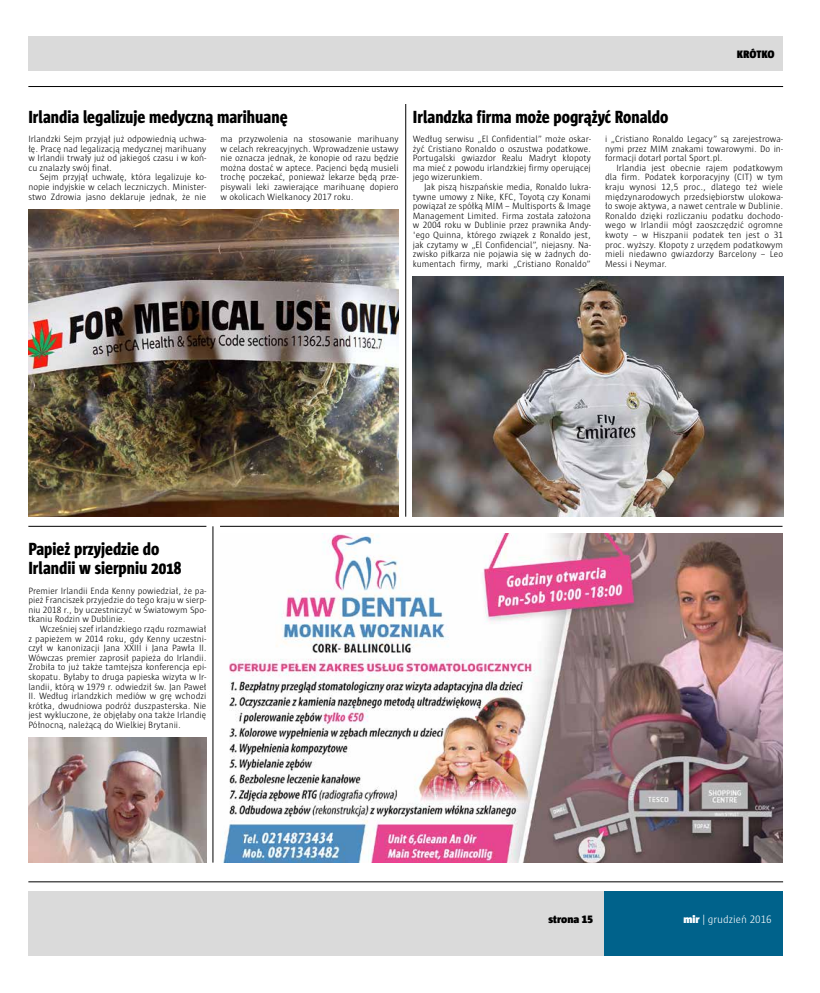
<style>
.page{position:relative;width:820px;height:993px;background:#fff}
.page>*{position:absolute;margin:0;border:0;box-sizing:border-box;transform-origin:0 0}
.t1{font:800 condensed 18px/19.2px "Sun";color:#000}
.t2{font:300 11px "Sun";color:#fff}
.t3{font:900 11px "Sun";color:#000}
.t4{font:300 9.3px/9.6px "Sun";color:#000;text-align:justify}
.s1{font-weight:900}
</style>
<div class="page">
<hr style="left:28px;top:86px;width:754px;height:1px;background:#000">
<hr style="left:28px;top:881px;width:754px;height:1px;background:#000">
<div style="left:604px;top:891px;width:178px;height:64px;background:#00628b"></div>
<div style="left:28px;top:891px;width:576px;height:64px;background:#dadada"></div>
<div style="left:28px;top:37px;width:754px;height:34px;background:#dadada"></div>
<img style="left:221px;top:533px;width:561px;height:329px">
<hr style="left:220px;top:526px;width:562px;height:1px;background:#000">
<hr style="left:213px;top:526px;width:1px;height:336px;background:#000">
<img style="left:412px;top:276px;width:370px;height:240px">
<hr style="left:405px;top:103px;width:1px;height:413px;background:#000">
<hr style="left:28px;top:526px;width:178px;height:1px;background:#000">
<img style="left:28px;top:737px;width:178px;height:125px">
<img style="left:28px;top:209px;width:370px;height:307px">
<p class="t3" style="left:736px;top:48px;width:39px">KRÓTKO</p>
<h1 class="t1" style="left:28px;top:107px;width:260px">Irlandia legalizuje medyczną marihuanę</h1>
<p class="t4" style="left:28px;top:134px;width:179px">Irlandzki Sejm przyjął już odpowiednią uchwa&shy;łę. Pracę nad legalizacją medycznej marihuany w Irlandii trwały już od jakiegoś czasu i w koń&shy;cu znalazły swój finał.</p>
<p class="t4" style="left:28px;top:172px;width:179px;text-indent:11px">Sejm przyjął uchwałę, która legalizuje ko&shy;nopie indyjskie w celach leczniczych. Minister&shy;stwo Zdrowia jasno deklaruje jednak, że nie</p>
<p class="t4" style="left:220px;top:134px;width:179px">ma przyzwolenia na stosowanie marihuany w celach rekreacyjnych. Wprowadzenie ustawy nie oznacza jednak, że konopie od razu będzie można dostać w aptece. Pacjenci będą musieli trochę poczekać, ponieważ lekarze będą prze&shy;pisywali leki zawierające marihuanę dopiero w okolicach Wielkanocy 2017 roku.</p>
<h1 class="t1" style="left:412px;top:107px;width:257px">Irlandzka firma może pogrążyć Ronaldo</h1>
<p class="t4" style="left:412px;top:134px;width:179px">Według serwisu „El Confidential” może oskar&shy;żyć Cristiano Ronaldo o oszustwa podatkowe.<br>Portugalski gwiazdor Realu Madryt kłopoty ma mieć z powodu irlandzkiej firmy operującej jego wizerunkiem.</p>
<p class="t4" style="left:412px;top:182px;width:179px;text-indent:11px">Jak piszą hiszpańskie media, Ronaldo lukra&shy;tywne umowy z Nike, KFC, Toyotą czy Konami powiązał ze spółką MIM – Multisports &amp; Image Management Limited. Firma została założona w 2004 roku w Dublinie przez prawnika Andy-'ego Quinna, którego związek z Ronaldo jest, jak czytamy w „El Confidencial”, niejasny. Na&shy;zwisko piłkarza nie pojawia się w żadnych do&shy;kumentach firmy, marki „Cristiano Ronaldo”</p>
<p class="t4" style="left:604px;top:134px;width:179px">i „Cristiano Ronaldo Legacy” są zarejestrowa&shy;nymi przez MIM znakami towarowymi. Do in&shy;formacji dotarł portal Sport.pl.</p>
<p class="t4" style="left:604px;top:163px;width:179px;text-indent:11px">Irlandia jest obecnie rajem podatkowym dla firm. Podatek korporacyjny (CIT) w tym kraju wynosi 12,5 proc., dlatego też wiele międzynarodowych przedsiębiorstw ulokowa&shy;ło swoje aktywa, a nawet centrale w Dublinie.<br>Ronaldo dzięki rozliczaniu podatku dochodo&shy;wego w Irlandii mógł zaoszczędzić ogromne kwoty – w Hiszpanii podatek ten jest o 31 proc. wyższy. Kłopoty z urzędem podatkowym mieli niedawno gwiazdorzy Barcelony – Leo Messi i Neymar.</p>
<h1 class="t1" style="left:28px;top:539px;width:155px">Papież przyjedzie do<br>Irlandii w sierpniu 2018</h1>
<p class="t4" style="left:28px;top:585px;width:179px">Premier Irlandii Enda Kenny powiedział, że pa&shy;pież Franciszek przyjedzie do tego kraju w sierp&shy;niu 2018 r., by uczestniczyć w Światowym Spo&shy;tkaniu Rodzin w Dublinie.</p>
<p class="t4" style="left:28px;top:624px;width:179px;text-indent:11px">Wcześniej szef irlandzkiego rządu rozmawiał z papieżem w 2014 roku, gdy Kenny uczestni&shy;czył w kanonizacji Jana XXIII i Jana Pawła II.<br>Wówczas premier zaprosił papieża do Irlandii.<br>Zrobiła to już także tamtejsza konferencja epi&shy;skopatu. Byłaby to druga papieska wizyta w Ir&shy;landii, którą w 1979 r. odwiedził św. Jan Paweł II. Według irlandzkich mediów w grę wchodzi krótka, dwudniowa podróż duszpasterska. Nie jest wykluczone, że objęłaby ona także Irlandię Północną, należącą do Wielkiej Brytanii.</p>
<p class="t3" style="left:548px;top:912px;width:46px">strona 15</p>
<p class="t2" style="left:683px;top:913px;width:90px"><span class="s1">mir</span> | grudzień 2016</p>
</div>
